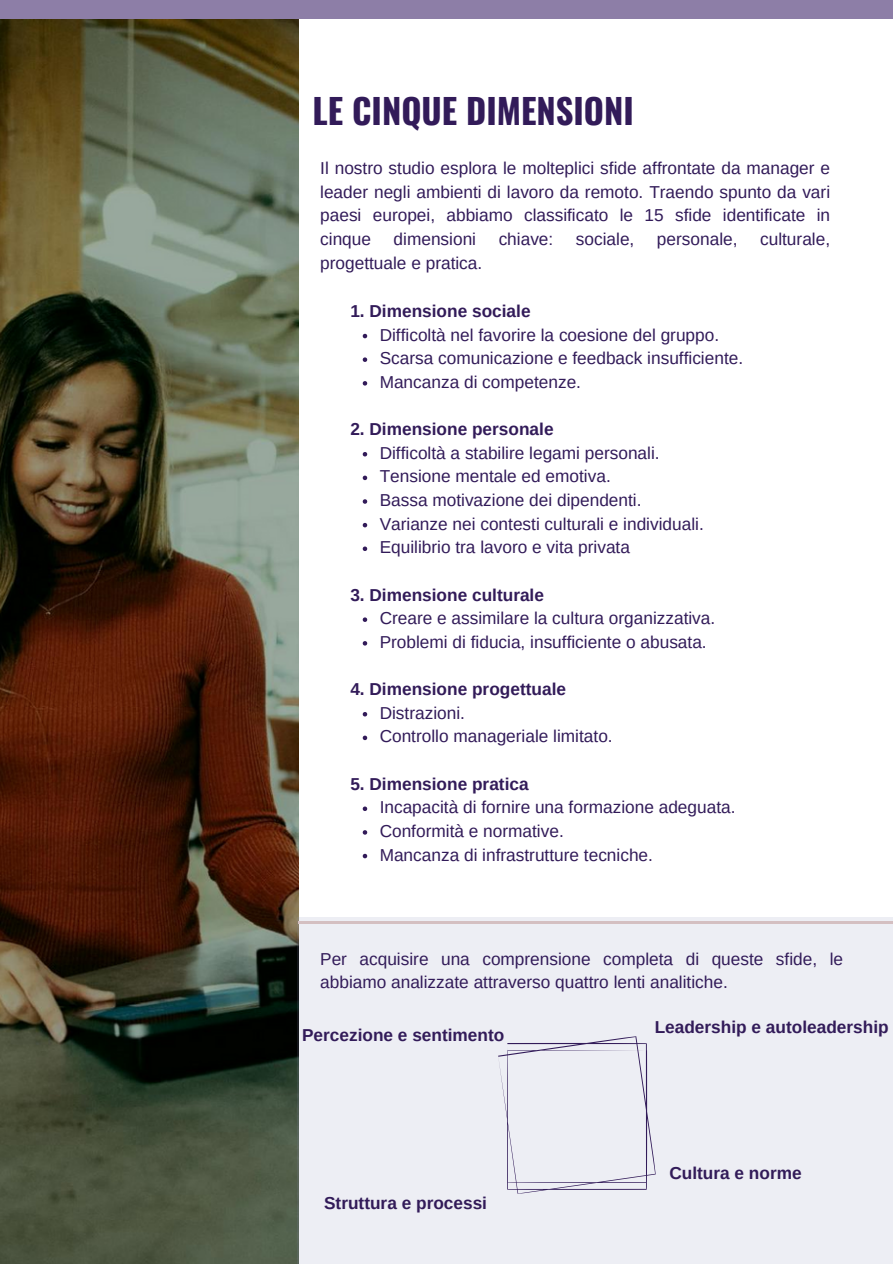
<style>
.page{position:relative;width:893px;height:1264px;background:#fff}
.page>*{position:absolute;margin:0;border:0;box-sizing:border-box;transform-origin:0 0}
.t1{font:700 34.5px "Oswald";color:#321b59}
.t2{font:17.25px/23.7px "Arimo";color:#321b59}
.t3{font:700 17.25px "Arimo";color:#321b59}
</style>
<div class="page">
<div style="left:0;top:0;width:892px;height:19px;background:#8d7ea7"></div>
<img style="left:0;top:19px;width:298px;height:1244px">
<svg style="left:362px;top:334px;width:5px;height:4px"></svg>
<svg style="left:362px;top:357px;width:5px;height:5px"></svg>
<svg style="left:362px;top:381px;width:5px;height:4px"></svg>
<svg style="left:362px;top:452px;width:5px;height:4px"></svg>
<svg style="left:362px;top:475px;width:5px;height:5px"></svg>
<svg style="left:362px;top:499px;width:5px;height:5px"></svg>
<svg style="left:362px;top:523px;width:5px;height:4px"></svg>
<svg style="left:362px;top:546px;width:5px;height:5px"></svg>
<svg style="left:362px;top:617px;width:5px;height:5px"></svg>
<svg style="left:362px;top:641px;width:5px;height:4px"></svg>
<svg style="left:362px;top:712px;width:5px;height:4px"></svg>
<svg style="left:362px;top:735px;width:5px;height:5px"></svg>
<svg style="left:362px;top:806px;width:5px;height:5px"></svg>
<svg style="left:362px;top:830px;width:5px;height:4px"></svg>
<svg style="left:362px;top:853px;width:5px;height:5px"></svg>
<div style="left:298px;top:917px;width:594px;height:346px;background:#edeef4"></div>
<svg style="left:498px;top:1036px;width:157px;height:157px"></svg>
<p class="t1" style="left:312px;top:84px;width:323px">LE CINQUE DIMENSIONI</p>
<p class="t2" style="left:320px;top:156px;width:511px;text-align:justify">Il nostro studio esplora le molteplici sfide affrontate da manager e leader negli ambienti di lavoro da remoto. Traendo spunto da vari paesi europei, abbiamo classificato le 15 sfide identificate in cinque</p>
<p class="t2" style="left:393px;top:227px;width:84px">dimensioni</p>
<p class="t2" style="left:498px;top:227px;width:56px">chiave:</p>
<p class="t2" style="left:576px;top:227px;width:60px">sociale,</p>
<p class="t2" style="left:657px;top:227px;width:82px">personale,</p>
<p class="t2" style="left:760px;top:227px;width:71px">culturale,</p>
<p class="t2" style="left:320px;top:251px;width:163px">progettuale e pratica.</p>
<p class="t3" style="left:350px;top:301px;width:182px">1. Dimensione sociale</p>
<h2 class="t2" style="left:379px;top:323px;width:341px">Difficoltà nel favorire la coesione del gruppo.</h2>
<p class="t2" style="left:379px;top:346px;width:365px">Scarsa comunicazione e feedback insufficiente.</p>
<p class="t2" style="left:379px;top:370px;width:203px">Mancanza di competenze.</p>
<p class="t3" style="left:350px;top:419px;width:205px">2. Dimensione personale</p>
<h2 class="t2" style="left:379px;top:441px;width:281px">Difficoltà a stabilire legami personali.</h2>
<p class="t2" style="left:379px;top:464px;width:232px">Tensione mentale ed emotiva.</p>
<p class="t2" style="left:379px;top:488px;width:263px">Bassa motivazione dei dipendenti.</p>
<p class="t2" style="left:379px;top:512px;width:325px">Varianze nei contesti culturali e individuali.</p>
<p class="t2" style="left:379px;top:535px;width:252px">Equilibrio tra lavoro e vita privata</p>
<p class="t3" style="left:350px;top:585px;width:195px">3. Dimensione culturale</p>
<h2 class="t2" style="left:379px;top:606px;width:337px">Creare e assimilare la cultura organizzativa.</h2>
<p class="t2" style="left:379px;top:630px;width:328px">Problemi di fiducia, insufficiente o abusata.</p>
<p class="t3" style="left:350px;top:679px;width:217px">4. Dimensione progettuale</p>
<h2 class="t2" style="left:379px;top:701px;width:87px">Distrazioni.</h2>
<p class="t2" style="left:379px;top:724px;width:234px">Controllo manageriale limitato.</p>
<p class="t3" style="left:350px;top:774px;width:180px">5. Dimensione pratica</p>
<h2 class="t2" style="left:379px;top:795px;width:357px">Incapacità di fornire una formazione adeguata.</h2>
<p class="t2" style="left:379px;top:819px;width:185px">Conformità e normative.</p>
<p class="t2" style="left:379px;top:842px;width:275px">Mancanza di infrastrutture tecniche.</p>
<p class="t2" style="left:320px;top:946px;width:524px">Per acquisire una comprensione completa di queste sfide, le abbiamo analizzate attraverso quattro lenti analitiche.</p>
<p class="t3" style="left:302px;top:1025px;width:204px">Percezione e sentimento</p>
<h2 class="t3" style="left:324px;top:1193px;width:164px">Struttura e processi</h2>
<h2 class="t3" style="left:654px;top:1017px;width:235px">Leadership e autoleadership</h2>
<p class="t3" style="left:669px;top:1163px;width:134px">Cultura e norme</p>
</div>
